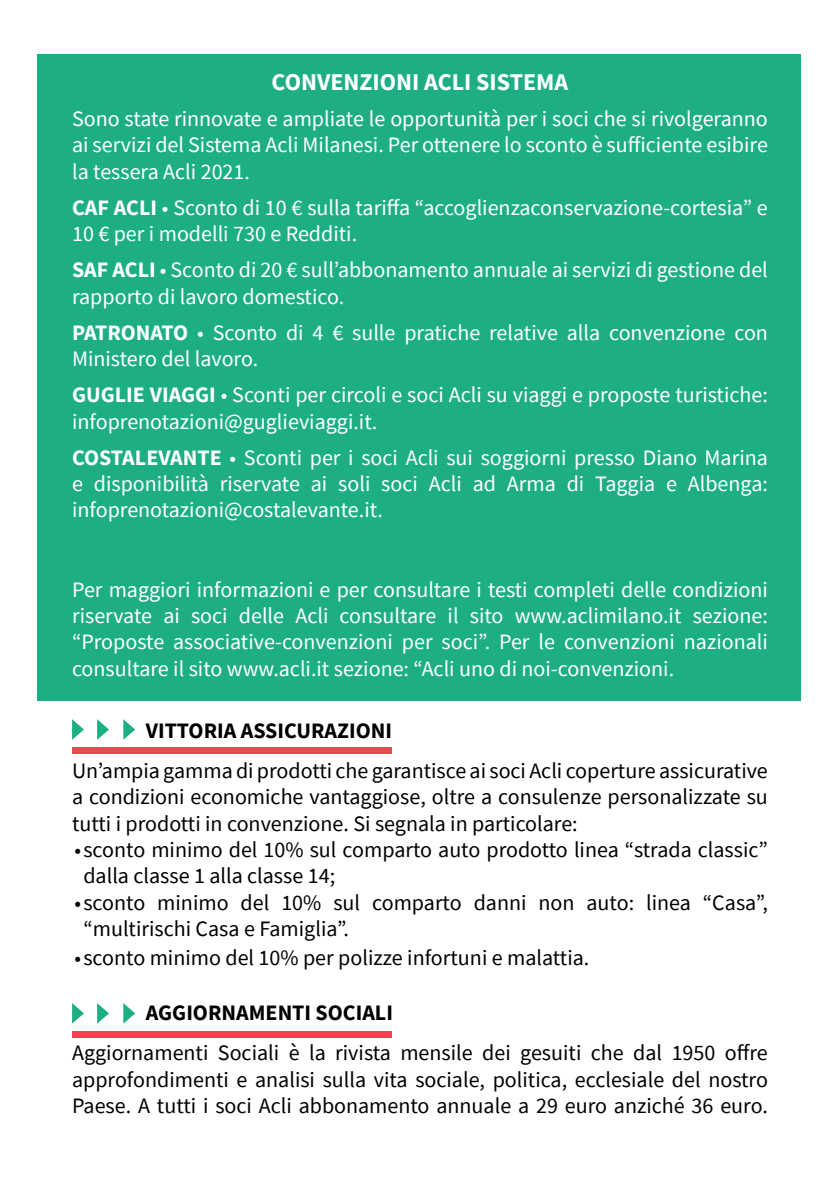
<style>
.page{position:relative;width:840px;height:1191px;background:#fff}
.page>*{position:absolute;margin:0;border:0;box-sizing:border-box;transform-origin:0 0}
.t1{font:700 24px "Source Sans Pro";color:#fff}
.t2{font:22px/26.4px "Source Sans Pro";color:#fff}
.t3{font:22px/26.4px "Source Sans Pro";color:#000;text-align:justify}
.t4{font:700 22px "Source Sans Pro";color:#000}
.s1{font-weight:700}
</style>
<div class="page">
<div style="left:37px;top:54px;width:762px;height:646px;background:#1daf83"></div>
<div style="left:72px;top:747px;width:319px;height:7px;background:#f0454f"></div>
<svg style="left:123px;top:719px;width:12px;height:21px"></svg>
<svg style="left:97px;top:719px;width:12px;height:21px"></svg>
<svg style="left:72px;top:719px;width:12px;height:21px"></svg>
<div style="left:72px;top:1031px;width:319px;height:6px;background:#f0454f"></div>
<svg style="left:123px;top:1003px;width:12px;height:20px"></svg>
<svg style="left:97px;top:1003px;width:12px;height:20px"></svg>
<svg style="left:72px;top:1003px;width:12px;height:20px"></svg>
<p class="t1" style="left:271px;top:66px;width:298px">CONVENZIONI ACLI SISTEMA</p>
<p class="t2" style="left:72px;top:105px;width:697px;text-align:justify">Sono state rinnovate e ampliate le opportunità per i soci che si rivolgeranno ai servizi del Sistema Acli Milanesi. Per ottenere lo sconto è sufficiente esibire la tessera Acli 2021.</p>
<p class="t2" style="left:72px;top:194px;width:697px"><span class="s1">CAF ACLI</span> • Sconto di 10 € sulla tariffa “accoglienzaconservazione-cortesia” e<br>10 € per i modelli 730 e Redditi.</p>
<p class="t2" style="left:72px;top:257px;width:697px"><span class="s1">SAF ACLI</span> • Sconto di 20 € sull’abbonamento annuale ai servizi di gestione del rapporto di lavoro domestico.</p>
<p class="t2" style="left:72px;top:319px;width:697px"><span class="s1">PATRONATO</span> • Sconto di 4 € sulle pratiche relative alla convenzione con<br>Ministero del lavoro.</p>
<p class="t2" style="left:72px;top:381px;width:697px"><span class="s1">GUGLIE VIAGGI</span> • Sconti per circoli e soci Acli su viaggi e proposte turistiche: infoprenotazioni@guglieviaggi.it.</p>
<p class="t2" style="left:72px;top:444px;width:697px;text-align:justify"><span class="s1">COSTALEVANTE</span> • Sconti per i soci Acli sui soggiorni presso Diano Marina e disponibilità riservate ai soli soci Acli ad Arma di Taggia e Albenga: infoprenotazioni@costalevante.it.</p>
<p class="t2" style="left:72px;top:576px;width:697px;text-align:justify">Per maggiori informazioni e per consultare i testi completi delle condizioni riservate ai soci delle Acli consultare il sito www.aclimilano.it sezione: “Proposte associative-convenzioni per soci”. Per le convenzioni nazionali consultare il sito www.acli.it sezione: “Acli uno di noi-convenzioni.</p>
<p class="t4" style="left:146px;top:715px;width:247px">VITTORIA ASSICURAZIONI</p>
<p class="t3" style="left:72px;top:757px;width:697px">Un’ampia gamma di prodotti che garantisce ai soci Acli coperture assicurative a condizioni economiche vantaggiose, oltre a consulenze personalizzate su tutti i prodotti in convenzione. Si segnala in particolare:</p>
<p class="t3" style="left:83px;top:836px;width:685px;text-indent:-9px">•sconto minimo del 10% sul comparto auto prodotto linea “strada classic” dalla classe 1 alla classe 14;</p>
<p class="t3" style="left:83px;top:889px;width:685px;text-indent:-9px">•sconto minimo del 10% sul comparto danni non auto: linea “Casa”, “multirischi Casa e Famiglia”.</p>
<p class="t3" style="left:74px;top:944px;width:516px">•sconto minimo del 10% per polizze infortuni e malattia.</p>
<p class="t4" style="left:146px;top:998px;width:248px">AGGIORNAMENTI SOCIALI</p>
<p class="t3" style="left:72px;top:1039px;width:697px">Aggiornamenti Sociali è la rivista mensile dei gesuiti che dal 1950 offre approfondimenti e analisi sulla vita sociale, politica, ecclesiale del nostro Paese. A tutti i soci Acli abbonamento annuale a 29 euro anziché 36 euro.</p>
</div>
